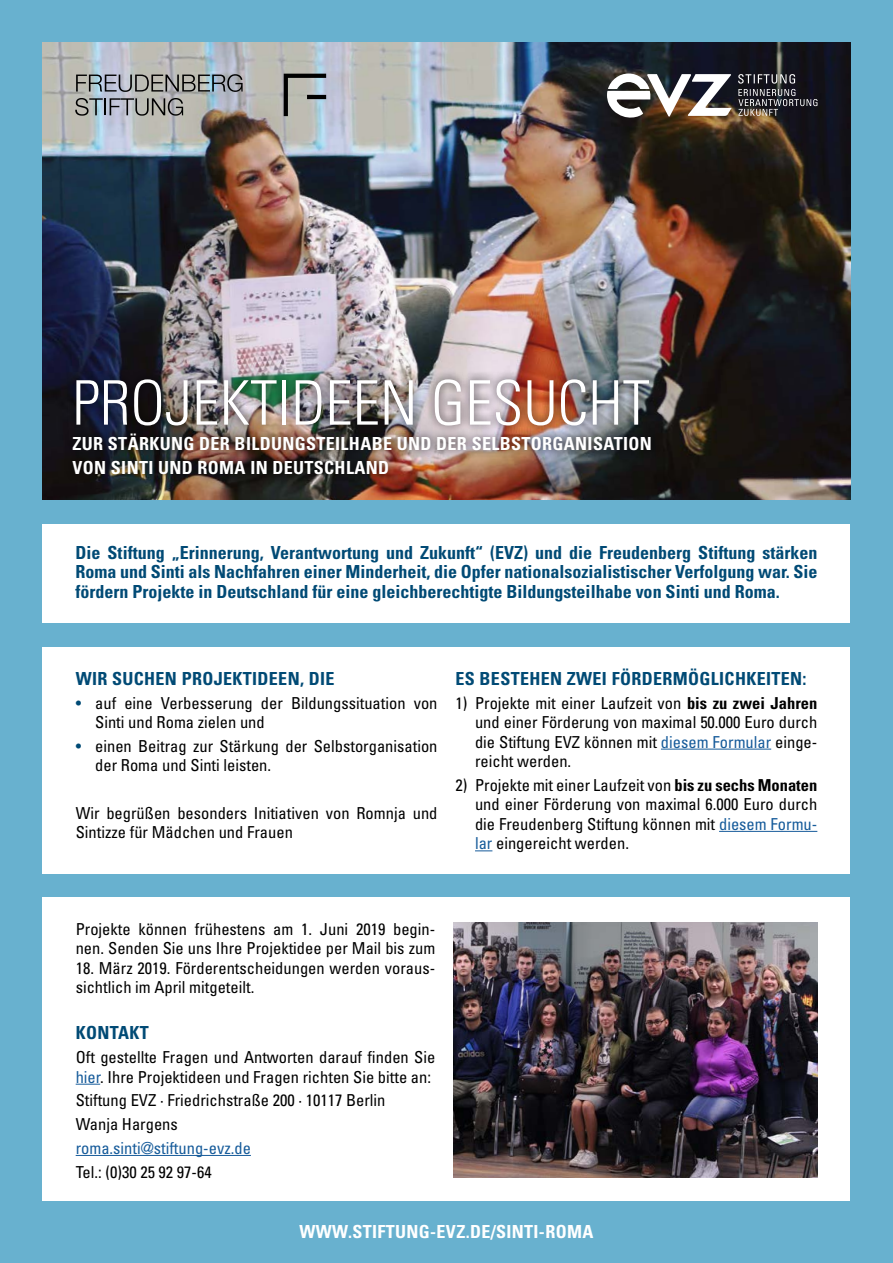
<style>
.page{position:relative;width:893px;height:1263px;background:#68b1cf}
.page>*{position:absolute;margin:0;border:0;box-sizing:border-box;transform-origin:0 0}
.t1{font:300 condensed 61.5px "Univers";color:#fff}
.t2{font:700 condensed 18px/19.5px "Univers";letter-spacing:.02em;color:#004a75;text-align:justify}
.t3{font:700 condensed 18px/23.7px "Univers";letter-spacing:.02em;color:#fff}
.t4{font:condensed 16.5px/19.5px "Univers";color:#000}
.t5{font:condensed 16.5px "Univers";color:#165b9a}
.s1{color:#004a75}
.s2{font-weight:700}
.s3{color:#165b9a}
</style>
<div class="page">
<img style="left:43px;top:43px;width:807px;height:457px">
<img style="left:607px;top:74px;width:125px;height:48px">
<svg style="left:738px;top:74px;width:79px;height:42px;background:#3f3d42"></svg>
<svg style="left:76px;top:74px;width:167px;height:18px;background:#868b8d"></svg>
<svg style="left:75px;top:98px;width:108px;height:18px;background:#8e9193"></svg>
<svg style="left:284px;top:74px;width:42px;height:42px;background:#909695"></svg>
<div style="left:64px;top:370px;width:596px;height:113px;background:#000;opacity:.75"></div>
<div style="left:42px;top:524px;width:808px;height:98px;background:#fff"></div>
<div style="left:43px;top:647px;width:807px;height:226px;background:#fff"></div>
<div style="left:43px;top:897px;width:807px;height:304px;background:#fff"></div>
<hr style="left:661px;top:749px;width:110px;height:1px;background:#165b9a">
<hr style="left:719px;top:831px;width:98px;height:1px;background:#165b9a">
<svg style="left:475px;top:850px;width:17px;height:1px"></svg>
<svg style="left:76px;top:1084px;width:24px;height:1px"></svg>
<hr style="left:76px;top:1155px;width:175px;height:1px;background:#165b9a">
<img style="left:453px;top:922px;width:364px;height:256px">
<h1 class="t1" style="left:72px;top:366px;width:579px">PROJEKTIDEEN GESUCHT</h1>
<p class="t3" style="left:72px;top:431px;width:581px">ZUR STÄRKUNG DER BILDUNGSTEILHABE UND DER SELBSTORGANISATION<br>VON SINTI UND ROMA IN DEUTSCHLAND</p>
<p class="t2" style="left:76px;top:542px;width:743px">Die Stiftung „Erinnerung, Verantwortung und Zukunft“ (EVZ) und die Freudenberg Stiftung stärken Roma und Sinti als Nachfahren einer Minderheit, die Opfer nationalsozialistischer Verfolgung war. Sie fördern Projekte in Deutschland für eine gleichberechtigte Bildungsteilhabe von Sinti und Roma.</p>
<p class="t2" style="left:76px;top:668px;width:260px">WIR SUCHEN PROJEKTIDEEN, DIE</p>
<p class="t4" style="left:95px;top:692px;width:344px;text-indent:-20px"><span class="s1">•</span> auf eine Verbesserung der Bildungssituation von<br>Sinti und Roma zielen und</p>
<p class="t4" style="left:95px;top:736px;width:344px;text-indent:-20px"><span class="s1">•</span> einen Beitrag zur Stärkung der Selbstorganisation der Roma und Sinti leisten.</p>
<p class="t4" style="left:76px;top:803px;width:363px">Wir begrüßen besonders Initiativen von Romnja und<br>Sintizze für Mädchen und Frauen</p>
<p class="t2" style="left:455px;top:668px;width:352px">ES BESTEHEN ZWEI FÖRDERMÖGLICHKEITEN:</p>
<p class="t4" style="left:475px;top:692px;width:344px;text-align:justify;text-indent:-20px">1) Projekte mit einer Laufzeit von <span class="s2">bis zu zwei Jahren </span>und einer Förderung von maximal 50.000 Euro durch die Stiftung EVZ können mit <span class="s3">diesem Formular</span> einge&shy;reicht werden.</p>
<p class="t4" style="left:475px;top:775px;width:344px;text-align:justify;text-indent:-20px">2) Projekte mit einer Laufzeit von <span class="s2">bis zu sechs Monaten </span>und einer Förderung von maximal 6.000 Euro durch die Freudenberg Stiftung können mit <span class="s3">diesem Formu&shy;lar</span> eingereicht werden.</p>
<p class="t4" style="left:76px;top:919px;width:361px">Projekte können frühestens am 1. Juni 2019 begin&shy;nen. Senden Sie uns Ihre Projektidee per Mail bis zum</p>
<p class="t4" style="left:76px;top:958px;width:361px">18. März 2019. Förderentscheidungen werden voraus&shy;sichtlich im April mitgeteilt.</p>
<p class="t2" style="left:76px;top:1023px;width:75px">KONTAKT</p>
<p class="t4" style="left:76px;top:1047px;width:361px">Oft gestellte Fragen und Antworten darauf finden Sie <span class="s3">hier</span>. Ihre Projektideen und Fragen richten Sie bitte an:</p>
<p class="t4" style="left:76px;top:1088px;width:311px;line-height:23.7px">Stiftung EVZ · Friedrichstraße 200 · 10117 Berlin<br>Wanja Hargens</p>
<p class="t5" style="left:76px;top:1137px;width:177px">roma.sinti@stiftung-evz.de</p>
<p class="t4" style="left:76px;top:1161px;width:138px">Tel.: (0)30 25 92 97-64</p>
<p class="t3" style="left:300px;top:1219px;width:295px">WWW.STIFTUNG-EVZ.DE/SINTI-ROMA</p>
</div>
